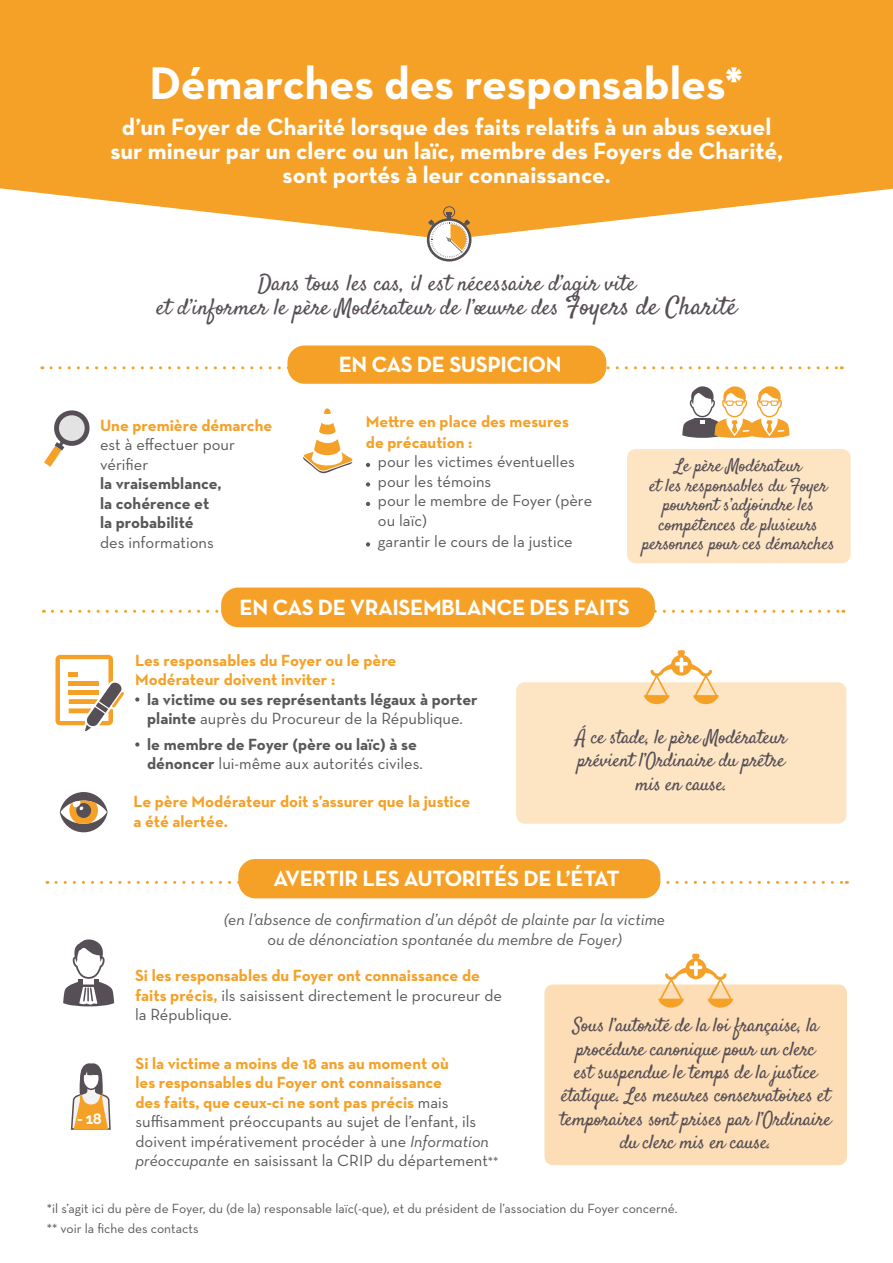
<style>
.page{position:relative;width:893px;height:1263px;background:#fff}
.page>*{position:absolute;margin:0;border:0;box-sizing:border-box;transform-origin:0 0}
.t1{font:700 46.5px "Neutraface Text";color:#fff}
.t2{font:700 24px "Neutraface Text";color:#fff}
.t3{font:22.5px "Satisfy";color:#574f56}
.t4{font:700 22.5px "Neutraface Text";letter-spacing:-.02em;color:#fff}
.t5{font:19.5px/23.4px "Satisfy";letter-spacing:-.02em;color:#574f56;text-align:center}
.t6{font:18px/19.5px "Satisfy";letter-spacing:-.02em;color:#574f56;text-align:center}
.t7{font:16.5px/19.5px "Neutraface Text";color:#57585a}
.t8{font:700 16.5px/19.5px "Neutraface Text";color:#f5a127}
.t9{font:700 16.5px/19.5px "Neutraface Text";color:#57585a}
.t10{font:italic 16.5px/19.5px "Neutraface Text";color:#57585a;text-align:center}
.t11{font:700 15px "Raleway";color:#fff}
.t12{font:13.5px "Neutraface Text";color:#57585a}
.s1{font-size:25.5px}
.s2{font-weight:400}
.s3{font-weight:400;color:#57585a}
.s4{font-weight:700;color:#f5a127}
.s5{font-style:italic}
.s6{font-size:13.5px}
</style>
<div class="page">
<svg style="left:0;top:0;width:893px;height:240px;background:#f6ab3e"></svg>
<svg style="left:427px;top:218px;width:44px;height:43px"></svg>
<svg style="left:428px;top:206px;width:42px;height:52px"></svg>
<svg style="left:60px;top:792px;width:48px;height:40px"></svg>
<svg style="left:60px;top:800px;width:47px;height:24px"></svg>
<svg style="left:69px;top:800px;width:29px;height:24px"></svg>
<svg style="left:51px;top:366px;width:791px;height:3px"></svg>
<svg style="left:52px;top:610px;width:792px;height:3px"></svg>
<svg style="left:56px;top:881px;width:791px;height:3px"></svg>
<div style="left:287px;top:345px;width:319px;height:39px;background:#f5a127;border-radius:17px"></div>
<div style="left:221px;top:587px;width:434px;height:40px;background:#f5a127;border-radius:17px"></div>
<div style="left:238px;top:859px;width:422px;height:39px;background:#f5a127;border-radius:17px"></div>
<svg style="left:366px;top:463px;width:4px;height:4px"></svg>
<svg style="left:366px;top:482px;width:4px;height:5px"></svg>
<svg style="left:366px;top:502px;width:4px;height:4px"></svg>
<svg style="left:366px;top:542px;width:4px;height:5px"></svg>
<svg style="left:44px;top:410px;width:46px;height:57px"></svg>
<svg style="left:135px;top:697px;width:4px;height:5px"></svg>
<svg style="left:135px;top:742px;width:4px;height:5px"></svg>
<div style="left:516px;top:682px;width:330px;height:142px;background:#fde5c4;border-radius:9px"></div>
<div style="left:627px;top:449px;width:224px;height:114px;background:#fde5c4;border-radius:9px"></div>
<div style="left:544px;top:984px;width:303px;height:181px;background:#fcddb5;border-radius:9px"></div>
<svg style="left:644px;top:650px;width:75px;height:54px"></svg>
<svg style="left:658px;top:954px;width:75px;height:54px"></svg>
<svg style="left:63px;top:939px;width:51px;height:67px"></svg>
<svg style="left:682px;top:386px;width:107px;height:52px"></svg>
<svg style="left:70px;top:1063px;width:41px;height:67px"></svg>
<svg style="left:55px;top:655px;width:69px;height:77px"></svg>
<svg style="left:324px;top:408px;width:7px;height:6px"></svg>
<svg style="left:303px;top:422px;width:50px;height:52px"></svg>
<p class="t1" style="left:149px;top:53px;width:596px">Démarches des responsables*</p>
<p class="t2" style="left:122px;top:111px;width:651px">d’un Foyer de Charité lorsque des faits relatifs à un abus sexuel</p>
<p class="t2" style="left:110px;top:135px;width:674px">sur mineur par un clerc ou un laïc, membre des Foyers de Charité,</p>
<p class="t2" style="left:283px;top:159px;width:330px">sont portés à leur connaissance.</p>
<p class="t3" style="left:258px;top:269px;width:380px">Dans tous les cas, il est nécessaire d’agir vite</p>
<p class="t3" style="left:156px;top:293px;width:582px">et d’informer le père Modérateur de l’œuvre des <span class="s1">Foyers de Charité</span></p>
<p class="t8" style="left:100px;top:415px;width:174px">Une première démarche</p>
<p class="t7" style="left:100px;top:435px;width:136px">est à effectuer pour vérifier</p>
<p class="t9" style="left:100px;top:474px;width:123px">la vraisemblance,</p>
<p class="t9" style="left:100px;top:493px;width:111px">la cohérence et</p>
<p class="t9" style="left:100px;top:513px;width:95px">la probabilité</p>
<p class="t7" style="left:100px;top:532px;width:115px">des informations</p>
<p class="t4" style="left:339px;top:350px;width:224px">EN CAS DE SUSPICION</p>
<p class="t8" style="left:366px;top:411px;width:205px">Mettre en place des mesures</p>
<p class="t8" style="left:366px;top:432px;width:108px">de précaution :</p>
<p class="t7" style="left:378px;top:451px;width:199px">pour les victimes éventuelles</p>
<p class="t7" style="left:378px;top:471px;width:115px">pour les témoins</p>
<p class="t7" style="left:378px;top:490px;width:216px">pour le membre de Foyer (père ou laïc)</p>
<p class="t7" style="left:378px;top:531px;width:196px">garantir le cours de la justice</p>
<p class="t6" style="left:675px;top:457px;width:129px">Le père Modérateur</p>
<p class="t6" style="left:642px;top:477px;width:194px">et les responsables du Foyer pourront s’adjoindre les compétences de plusieurs personnes pour ces démarches</p>
<p class="t4" style="left:240px;top:592px;width:392px">EN CAS DE VRAISEMBLANCE DES FAITS</p>
<p class="t8" style="left:135px;top:650px;width:263px">Les responsables du Foyer ou le père<br>Modérateur doivent inviter :</p>
<p class="t9" style="left:147px;top:689px;width:332px">la victime ou ses représentants légaux à porter plainte <span class="s2">auprès du Procureur de la République.</span></p>
<p class="t9" style="left:147px;top:734px;width:277px">le membre de Foyer (père ou laïc) à se dénoncer <span class="s2">lui-même aux autorités civiles.</span></p>
<p class="t8" style="left:133px;top:792px;width:338px">Le père Modérateur doit s’assurer que la justice</p>
<p class="t8" style="left:133px;top:811px;width:96px">a été alertée.</p>
<p class="t5" style="left:576px;top:727px;width:212px">Á ce stade, le père Modérateur</p>
<p class="t5" style="left:577px;top:750px;width:209px">prévient l’Ordinaire du prêtre</p>
<p class="t5" style="left:635px;top:773px;width:93px">mis en cause.</p>
<p class="t4" style="left:274px;top:864px;width:348px">AVERTIR LES AUTORITÉS DE L’ÉTAT</p>
<p class="t11" style="left:77px;top:1110px;width:26px">- 18</p>
<p class="t10" style="left:224px;top:909px;width:443px">(en l’absence de confirmation d’un dépôt de plainte par la victime ou de dénonciation spontanée du membre de Foyer)</p>
<p class="t8" style="left:135px;top:966px;width:368px">Si les responsables du Foyer ont connaissance de faits précis, <span class="s3">ils saisissent directement le procureur de la République.</span></p>
<p class="t7" style="left:135px;top:1053px;width:365px"><span class="s4">Si la victime a moins de 18 ans au moment où<br>les responsables du Foyer ont connaissance<br>des faits, que ceux-ci ne sont pas précis</span> mais suffisamment préoccupants au sujet de l’enfant, ils doivent impérativement procéder à une <span class="s5">Information préoccupante</span> en saisissant la CRIP du département<span class="s6">**</span></p>
<p class="t5" style="left:560px;top:1015px;width:273px">Sous l’autorité de la loi française, la procédure canonique pour un clerc<br>est suspendue le temps de la justice étatique. Les mesures conservatoires et temporaires sont prises par l’Ordinaire du clerc mis en cause.</p>
<p class="t12" style="left:47px;top:1200px;width:632px">*il s’agit ici du père de Foyer, du (de la) responsable laïc(-que), et du président de l’association du Foyer concerné.</p>
<p class="t12" style="left:47px;top:1219px;width:153px">** voir la fiche des contacts</p>
</div>
